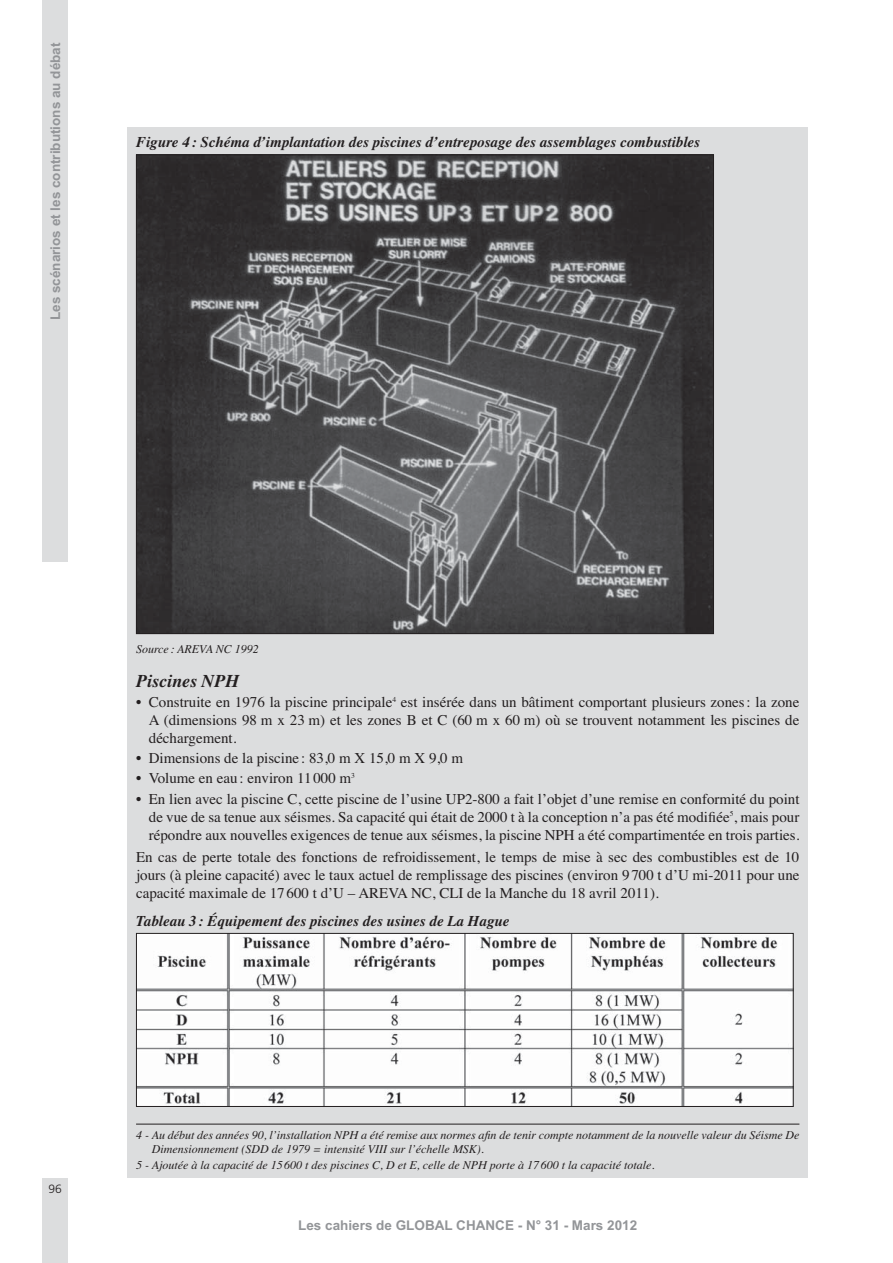
<style>
.page{position:relative;width:893px;height:1263px;background:#fff}
.page>*{position:absolute;margin:0;border:0;box-sizing:border-box;transform-origin:0 0}
.t1{font:italic 700 18px "Times";color:#231f20}
.t2{font:15px/18px "Times";color:#231f20;text-align:justify}
.t3{font:italic 700 15px "Times";color:#231f20}
.t4{font:700 13.5px "Arial";color:#939598}
.t5{font:italic 12px/14.4px "Times";color:#231f20}
.t6{font:300 12px "Frutiger";color:#231f20}
</style>
<div class="page">
<div style="left:43px;top:1178px;width:25px;height:85px;background:#dcddde"></div>
<div style="left:43px;top:0;width:25px;height:561px;background:#dcddde"></div>
<div style="left:128px;top:128px;width:680px;height:1050px;background:#dcddde"></div>
<img style="left:138px;top:157px;width:574px;height:475px">
<img style="left:138px;top:935px;width:654px;height:170px">
<div style="left:136px;top:933px;width:658px;height:174px;border:1px solid #231f20"></div>
<hr style="left:136px;top:1124px;width:663px;height:1px;background:#231f20">
<p class="t4" style="left:48px;top:320px;width:279px;rotate:-90deg">Les scénarios et les contributions au débat</p>
<p class="t3" style="left:136px;top:137px;width:565px">Figure 4 : Schéma d’implantation des piscines d’entreposage des assemblages combustibles</p>
<p class="t5" style="left:136px;top:642px;width:124px">Source : AREVA NC 1992</p>
<p class="t1" style="left:136px;top:674px;width:105px">Piscines NPH</p>
<p class="t2" style="left:149px;top:694px;width:652px;text-indent:-13px">• Construite en 1976 la piscine principale<sup>4</sup> est insérée dans un bâtiment comportant plusieurs zones : la zone A (dimensions 98 m x 23 m) et les zones B et C (60 m x 60 m) où se trouvent notamment les piscines de déchargement.</p>
<p class="t2" style="left:136px;top:751px;width:329px">• Dimensions de la piscine : 83,0 m X 15,0 m X 9,0 m</p>
<p class="t2" style="left:136px;top:771px;width:220px">• Volume en eau : environ 11 000 m<sup>3</sup></p>
<p class="t2" style="left:149px;top:791px;width:652px;text-indent:-13px">• En lien avec la piscine C, cette piscine de l’usine UP2-800 a fait l’objet d’une remise en conformité du point de vue de sa tenue aux séismes. Sa capacité qui était de 2000 t à la conception n’a pas été modifiée<sup>5</sup>, mais pour répondre aux nouvelles exigences de tenue aux séismes, la piscine NPH a été compartimentée en trois parties.</p>
<p class="t2" style="left:136px;top:849px;width:665px">En cas de perte totale des fonctions de refroidissement, le temps de mise à sec des combustibles est de 10 jours (à pleine capacité) avec le taux actuel de remplissage des piscines (environ 9 700 t d’U mi-2011 pour une capacité maximale de 17 600 t d’U – AREVA NC, CLI de la Manche du 18 avril 2011).</p>
<p class="t3" style="left:136px;top:915px;width:375px">Tableau 3 : Équipement des piscines des usines de La Hague</p>
<p class="t6" style="left:49px;top:1184px;width:15px">96</p>
<p class="t5" style="left:152px;top:1128px;width:649px;text-indent:-16px">4 - Au début des années 90, l’installation NPH a été remise aux normes afin de tenir compte notamment de la nouvelle valeur du Séisme De<br>Dimensionnement (SDD de 1979 = intensité VIII sur l’échelle MSK).</p>
<p class="t5" style="left:136px;top:1159px;width:520px">5 - Ajoutée à la capacité de 15 600 t des piscines C, D et E, celle de NPH porte à 17 600 t la capacité totale.</p>
<p class="t4" style="left:298px;top:1218px;width:340px">Les cahiers de GLOBAL CHANCE - N° 31 - Mars 2012</p>
</div>
